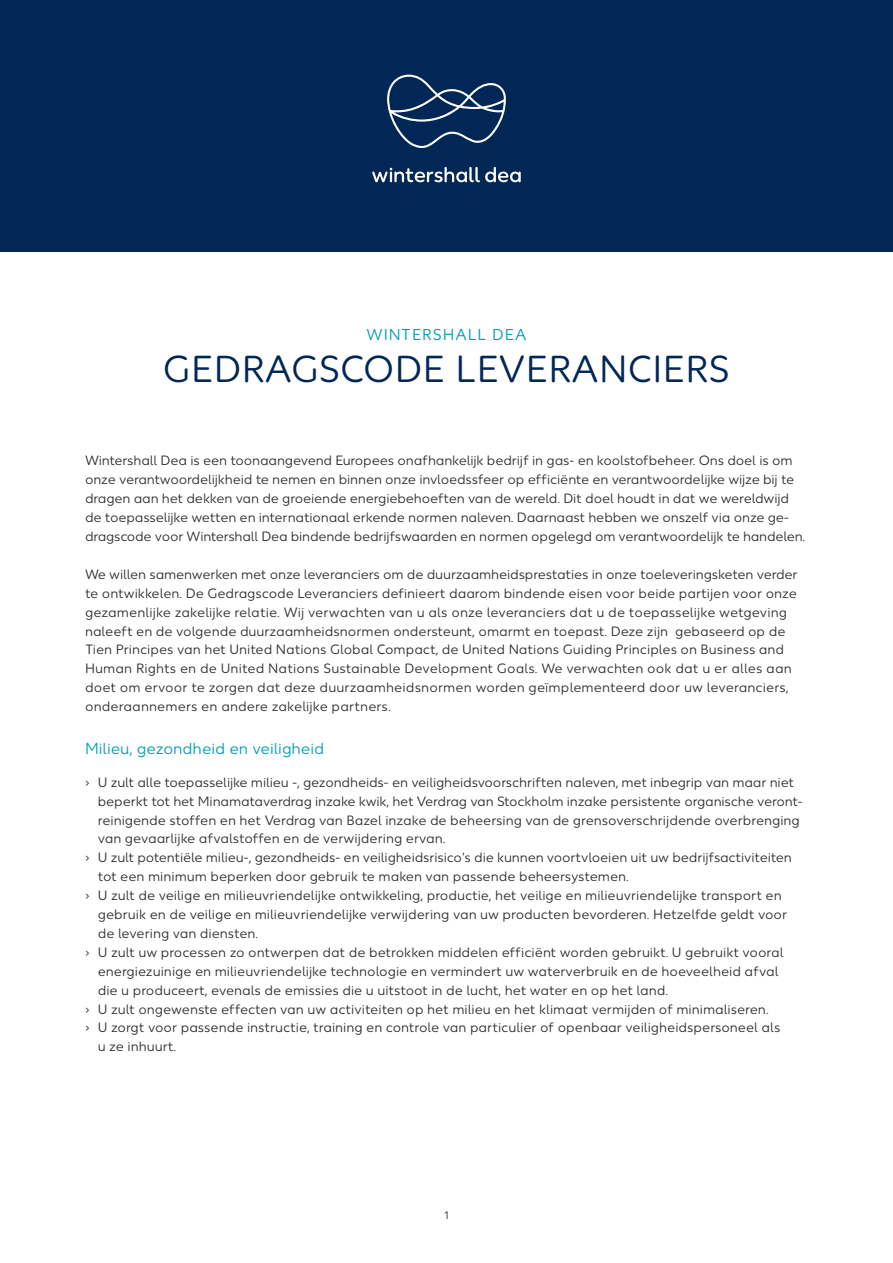
<style>
.page{position:relative;width:893px;height:1263px;background:#fff}
.page>*{position:absolute;margin:0;border:0;box-sizing:border-box;transform-origin:0 0}
.t1{font:37.5px "Wintershall Dea";letter-spacing:.01em;color:#002756}
.t2{font:15.75px "Wintershall Dea";color:#009db5}
.t3{font:15.75px "Wintershall Dea";letter-spacing:.06em;color:#009db5}
.t4{font:13.5px/18.9px "Wintershall Dea";letter-spacing:-.01em;color:#2d2d2c}
.t5{font:10.95px "Wintershall Dea";color:#2d2d2c}
</style>
<div class="page">
<div style="left:0;top:0;width:893px;height:252px;background:#002756"></div>
<svg style="left:387px;top:75px;width:119px;height:73px"></svg>
<svg style="left:372px;top:167px;width:149px;height:15px"></svg>
<p class="t3" style="left:367px;top:326px;width:161px">WINTERSHALL DEA</p>
<h1 class="t1" style="left:163px;top:348px;width:569px">GEDRAGSCODE LEVERANCIERS</h1>
<p class="t4" style="left:85px;top:452px;width:722px">Wintershall Dea is een toonaangevend Europees onafhankelijk bedrijf in gas- en koolstofbeheer. Ons doel is om onze verantwoordelijkheid te nemen en binnen onze invloedssfeer op efficiënte en verantwoordelijke wijze bij te dragen aan het dekken van de groeiende energiebehoeften van de wereld. Dit doel houdt in dat we wereldwijd de toepasselijke wetten en internationaal erkende normen naleven. Daarnaast hebben we onszelf via onze ge&shy;dragscode voor Wintershall Dea bindende bedrijfswaarden en normen opgelegd om verantwoordelijk te handelen.</p>
<p class="t4" style="left:85px;top:565px;width:714px">We willen samenwerken met onze leveranciers om de duurzaamheidsprestaties in onze toeleveringsketen verder te ontwikkelen. De Gedragscode Leveranciers definieert daarom bindende eisen voor beide partijen voor onze gezamenlijke zakelijke relatie. Wij verwachten van u als onze leveranciers dat u de toepasselijke wetgeving naleeft en de volgende duurzaamheidsnormen ondersteunt, omarmt en toepast. Deze zijn gebaseerd op de Tien Principes van het United Nations Global Compact, de United Nations Guiding Principles on Business and Human Rights en de United Nations Sustainable Development Goals. We verwachten ook dat u er alles aan doet om ervoor te zorgen dat deze duurzaamheidsnormen worden geïmplementeerd door uw leveranciers, onderaannemers en andere zakelijke partners.</p>
<p class="t2" style="left:85px;top:739px;width:241px">Milieu, gezondheid en veiligheid</p>
<p class="t4" style="left:85px;top:773px;width:710px">› U zult alle toepasselijke milieu -, gezondheids- en veiligheidsvoorschriften naleven, met inbegrip van maar niet</p>
<p class="t4" style="left:98px;top:792px;width:706px">beperkt tot het Minamataverdrag inzake kwik, het Verdrag van Stockholm inzake persistente organische veront-</p>
<p class="t4" style="left:98px;top:811px;width:704px">reinigende stoffen en het Verdrag van Bazel inzake de beheersing van de grensoverschrijdende overbrenging</p>
<p class="t4" style="left:98px;top:830px;width:349px">van gevaarlijke afvalstoffen en de verwijdering ervan.</p>
<p class="t4" style="left:85px;top:849px;width:708px">› U zult potentiële milieu-, gezondheids- en veiligheidsrisico's die kunnen voortvloeien uit uw bedrijfsactiviteiten</p>
<p class="t4" style="left:98px;top:868px;width:533px">tot een minimum beperken door gebruik te maken van passende beheersystemen.</p>
<p class="t4" style="left:85px;top:887px;width:698px">› U zult de veilige en milieuvriendelijke ontwikkeling, productie, het veilige en milieuvriendelijke transport en</p>
<p class="t4" style="left:98px;top:905px;width:691px">gebruik en de veilige en milieuvriendelijke verwijdering van uw producten bevorderen. Hetzelfde geldt voor</p>
<p class="t4" style="left:98px;top:924px;width:162px">de levering van diensten.</p>
<p class="t4" style="left:85px;top:943px;width:700px">› U zult uw processen zo ontwerpen dat de betrokken middelen efficiënt worden gebruikt. U gebruikt vooral</p>
<p class="t4" style="left:98px;top:962px;width:682px">energiezuinige en milieuvriendelijke technologie en vermindert uw waterverbruik en de hoeveelheid afval</p>
<p class="t4" style="left:98px;top:981px;width:572px">die u produceert, evenals de emissies die u uitstoot in de lucht, het water en op het land.</p>
<p class="t4" style="left:85px;top:1000px;width:685px">› U zult ongewenste effecten van uw activiteiten op het milieu en het klimaat vermijden of minimaliseren.</p>
<p class="t4" style="left:85px;top:1019px;width:697px">› U zorgt voor passende instructie, training en controle van particulier of openbaar veiligheidspersoneel als</p>
<p class="t4" style="left:98px;top:1038px;width:80px">u ze inhuurt.</p>
<p class="t5" style="left:444px;top:1209px;width:6px">1</p>
</div>
